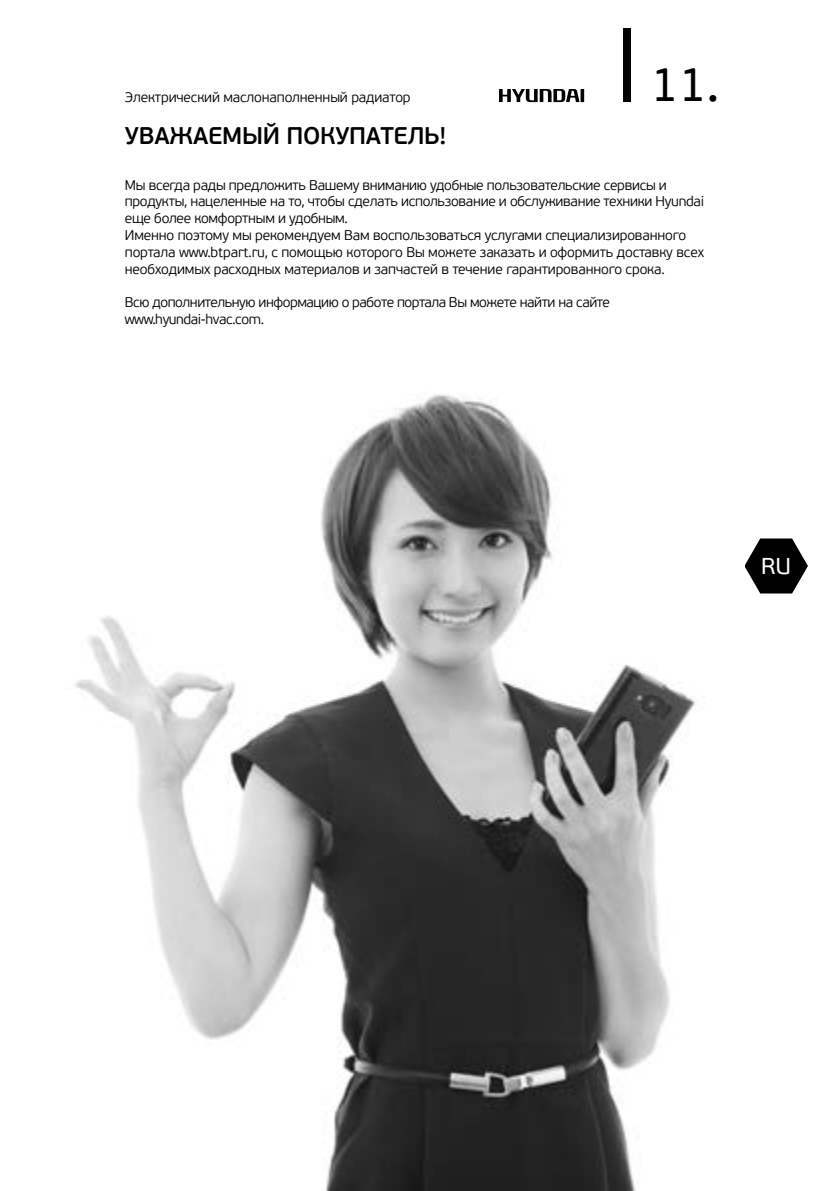
<style>
.page{position:relative;width:840px;height:1191px;background:#fff}
.page>*{position:absolute;margin:0;border:0;box-sizing:border-box;transform-origin:0 0}
.t1{font:48px "PF Beau Sans Pro";color:#000}
.t2{font:600 24px "PF Beau Sans Pro";letter-spacing:-.01em;color:#000}
.t3{font:22.8px "PF Beau Sans Pro";color:#fff}
.t4{font:300 14px/16.8px "PF Beau Sans Pro";letter-spacing:-.02em;color:#000}
</style>
<div class="page">
<div style="left:623px;top:28px;width:7px;height:73px;background:#000"></div>
<svg style="left:745px;top:538px;width:62px;height:55px"></svg>
<svg style="left:499px;top:89px;width:85px;height:13px"></svg>
<img style="left:75px;top:394px;width:630px;height:797px">
<p class="t4" style="left:125px;top:89px;width:287px">Электрический маслонаполненный радиатор</p>
<h1 class="t1" style="left:650px;top:57px;width:70px">11.</h1>
<h2 class="t2" style="left:125px;top:121px;width:323px">УВАЖАЕМЫЙ ПОКУПАТЕЛЬ!</h2>
<p class="t4" style="left:125px;top:176px;width:580px">Мы всегда рады предложить Вашему вниманию удобные пользовательские сервисы и продукты, нацеленные на то, чтобы сделать использование и обслуживание техники Hyundai еще более комфортным и удобным.<br>Именно поэтому мы рекомендуем Вам воспользоваться услугами специализированного портала www.btpart.ru, с помощью которого Вы можете заказать и оформить доставку всех необходимых расходных материалов и запчастей в течение гарантированного срока.</p>
<p class="t4" style="left:125px;top:294px;width:486px">Всю дополнительную информацию о работе портала Вы можете найти на сайте www.hyundai-hvac.com.</p>
<h3 class="t3" style="left:760px;top:553px;width:31px">RU</h3>
</div>
